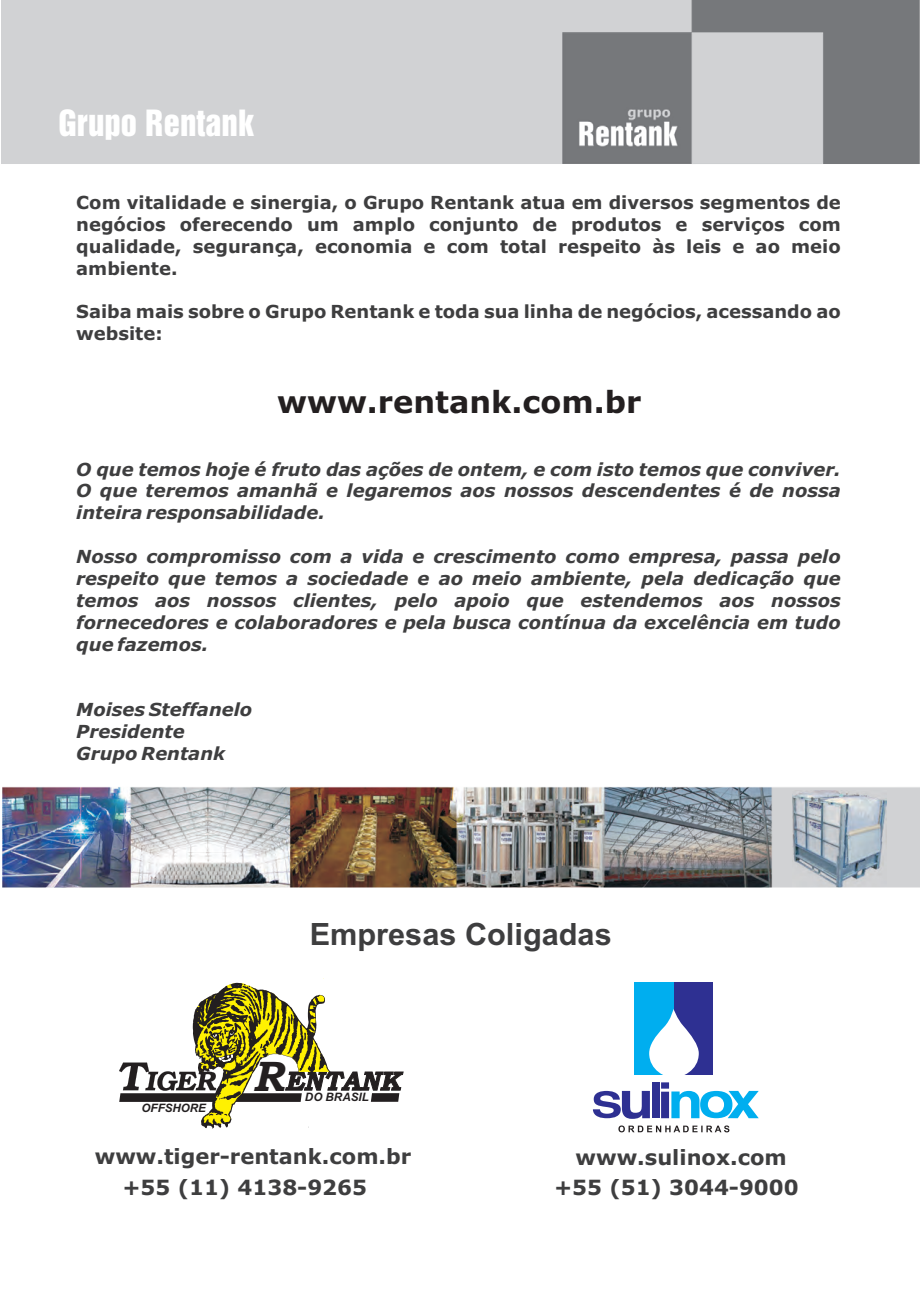
<style>
.page{position:relative;width:920px;height:1290px;background:#fff}
.page>*{position:absolute;margin:0;border:0;box-sizing:border-box;transform-origin:0 0}
.t1{font:italic 42.75px "Bookman Old Style";color:#231f20}
.t2{font:33px "Swiss 921 BT Regular A";color:#fff}
.t3{font:700 30.75px "Arial";color:#3e3e3f}
.t4{font:700 30.45px "Verdana";color:#231f20}
.t5{font:700 21px/30.6px "Verdana";color:#3e3e3f}
.t6{font:italic 700 18px/21.9px "Verdana";color:#3e3e3f;text-align:justify}
.t7{font:700 18px/21.9px "Verdana";color:#3e3e3f;text-align:justify}
.t8{font:italic 700 11.55px "Arial";color:#231f20}
</style>
<div class="page">
<svg style="left:119px;top:978px;width:285px;height:151px"></svg>
<div style="left:673px;top:982px;width:40px;height:93px;background:#2e3092"></div>
<div style="left:634px;top:982px;width:39px;height:93px;background:#00aeef"></div>
<svg style="left:618px;top:1125px;width:111px;height:7px"></svg>
<svg style="left:593px;top:1009px;width:166px;height:110px"></svg>
<div style="left:1px;top:0;width:691px;height:164px;background:#d1d2d4"></div>
<img style="left:562px;top:33px;width:130px;height:131px">
<svg style="left:692px;top:0;width:227px;height:164px;background:#a0a1a4"></svg>
<img style="left:2px;top:786px;width:918px;height:102px">
<h2 class="t2" style="left:58px;top:111px;width:197px">Grupo Rentank</h2>
<p class="t7" style="left:76px;top:193px;width:766px">Com vitalidade e sinergia, o Grupo Rentank atua em diversos segmentos de negócios oferecendo um amplo conjunto de produtos e serviços com qualidade, segurança, economia e com total respeito às leis e ao meio ambiente.</p>
<p class="t7" style="left:76px;top:302px;width:766px">Saiba mais sobre o Grupo Rentank e toda sua linha de negócios, acessando ao website:</p>
<h3 class="t4" style="left:277px;top:390px;width:365px">www.rentank.com.br</h3>
<p class="t6" style="left:76px;top:460px;width:766px">O que temos hoje é fruto das ações de ontem, e com isto temos que conviver.<br>O que teremos amanhã e legaremos aos nossos descendentes é de nossa inteira responsabilidade.</p>
<p class="t6" style="left:76px;top:547px;width:766px">Nosso compromisso com a vida e crescimento como empresa, passa pelo respeito que temos a sociedade e ao meio ambiente, pela dedicação que temos aos nossos clientes, pelo apoio que estendemos aos nossos fornecedores e colaboradores e pela busca contínua da excelência em tudo que fazemos.</p>
<p class="t6" style="left:76px;top:700px;width:178px;text-align:left">Moises Steffanelo<br>Presidente<br>Grupo Rentank</p>
<p class="t8" style="left:142px;top:1104px;width:66px">OFFSHORE</p>
<h3 class="t3" style="left:310px;top:922px;width:303px">Empresas Coligadas</h3>
<h1 class="t1" style="left:253px;top:1060px;width:33px">R</h1>
<p class="t8" style="left:305px;top:1093px;width:65px">DO BRASIL</p>
<p class="t5" style="left:122px;top:1143px;width:290px;text-indent:-28px">www.tiger-rentank.com.br +55 (11) 4138-9265</p>
<p class="t5" style="left:554px;top:1144px;width:246px;line-height:30.2px;text-align:center">www.sulinox.com +55 (51) 3044-9000</p>
</div>
